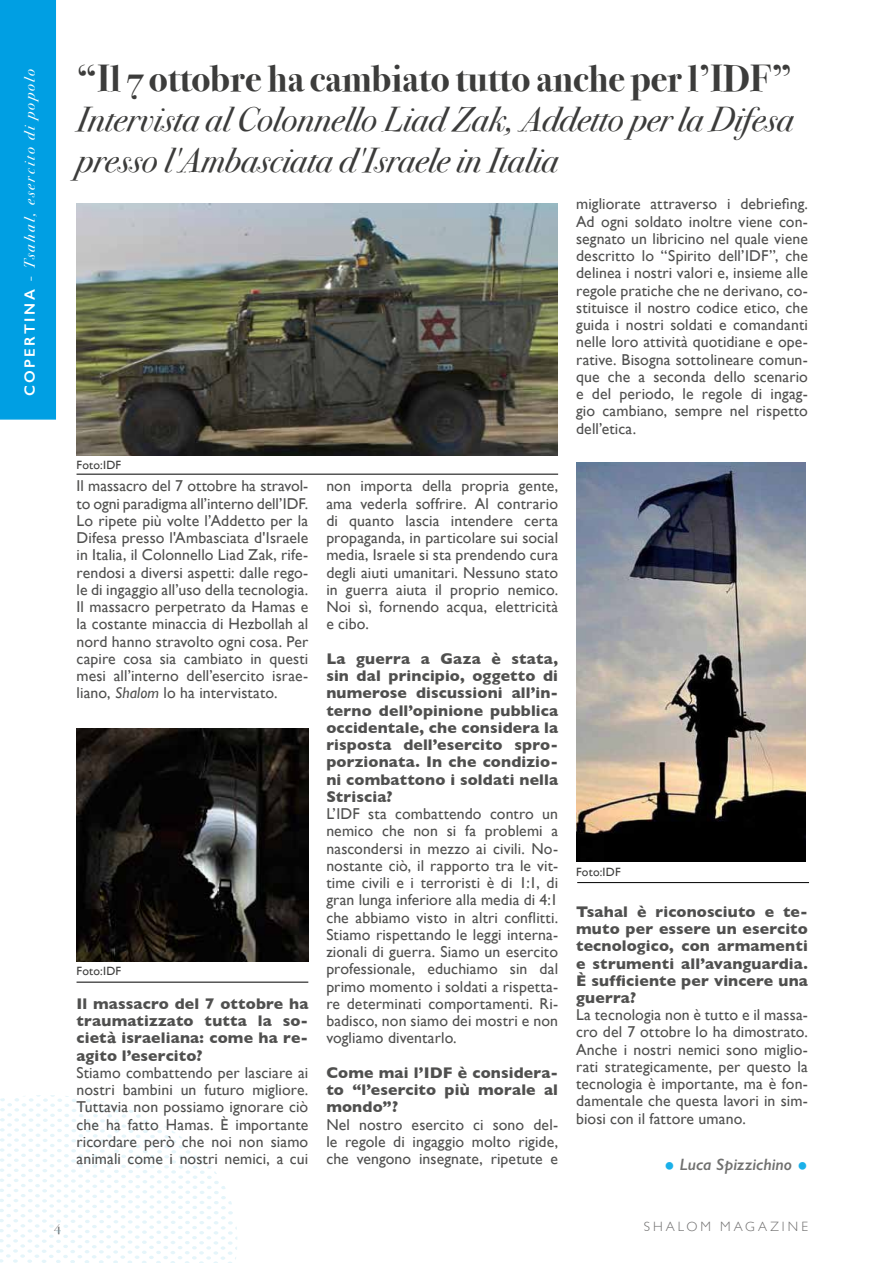
<style>
.page{position:relative;width:893px;height:1263px;background:#fff}
.page>*{position:absolute;margin:0;border:0;box-sizing:border-box;transform-origin:0 0}
.t1{font:700 37.5px "Bodoni Svty Two OSITCTT";color:#3c3c3b}
.t2{font:italic 34.5px/40.5px "Bodoni Svty Two OSITCTT";color:#3c3c3b}
.t3{font:italic 600 16.5px "Gill Sans";color:#60605f}
.t4{font:15.75px/17.2px "Gill Sans";letter-spacing:.005em;color:#3c3c3b;text-align:justify}
.t5{font:700 15.75px/17.2px "Gill Sans";letter-spacing:.01em;color:#3c3c3b;text-align:justify}
.t6{font:italic 15px "Bodoni Svty Two OSITCTT";color:#fff}
.t7{font:15px "Bodoni Svty Two OSITCTT";color:#706f6f}
.t8{font:300 13.5px "Gill Sans";letter-spacing:.22em;color:#706f6f}
.t9{font:12px "Gill Sans";letter-spacing:.02em;color:#3c3c3b}
.s1{font-family:"Gill Sans";font-weight:600;font-style:normal}
.s2{font-style:normal}
.s3{font-style:italic}
</style>
<div class="page">
<div style="left:0;top:0;width:56px;height:420px;background:#009fe3"></div>
<svg style="left:0;top:1095px;width:237px;height:168px"></svg>
<img style="left:77px;top:203px;width:480px;height:252px">
<img style="left:576px;top:462px;width:230px;height:399px">
<img style="left:77px;top:728px;width:231px;height:233px">
<hr style="left:77px;top:474px;width:481px;height:1px;background:#000">
<hr style="left:77px;top:982px;width:231px;height:1px;background:#000">
<hr style="left:577px;top:882px;width:232px;height:1px;background:#000">
<p class="t6" style="left:21px;top:396px;width:329px;rotate:-90deg"><span class="s1">COPERTINA</span> <span class="s2">-</span> Tsahal, esercito di popolo</p>
<h1 class="t1" style="left:77px;top:56px;width:717px">“Il 7 ottobre ha cambiato tutto anche per l’IDF”</h1>
<h2 class="t2" style="left:77px;top:100px;width:719px">Intervista al Colonnello Liad Zak, Addetto per la Difesa presso l'Ambasciata d'Israele in Italia</h2>
<p class="t4" style="left:576px;top:195px;width:233px">migliorate attraverso i debriefing.<br>Ad ogni soldato inoltre viene con&shy;segnato un libricino nel quale viene descritto lo “Spirito dell’IDF”, che delinea i nostri valori e, insieme alle regole pratiche che ne derivano, co&shy;stituisce il nostro codice etico, che guida i nostri soldati e comandanti nelle loro attività quotidiane e ope&shy;rative. Bisogna sottolineare comun&shy;que che a seconda dello scenario e del periodo, le regole di ingag&shy;gio cambiano, sempre nel rispetto dell’etica.</p>
<p class="t9" style="left:77px;top:457px;width:46px">Foto:IDF</p>
<p class="t4" style="left:77px;top:477px;width:233px">Il massacro del 7 ottobre ha stravol&shy;to ogni paradigma all’interno dell’IDF.<br>Lo ripete più volte l’Addetto per la Difesa presso l'Ambasciata d'Israele in Italia, il Colonnello Liad Zak, rife&shy;rendosi a diversi aspetti: dalle rego&shy;le di ingaggio all’uso della tecnologia.<br>Il massacro perpetrato da Hamas e la costante minaccia di Hezbollah al nord hanno stravolto ogni cosa. Per capire cosa sia cambiato in questi mesi all’interno dell’esercito israe&shy;liano, <span class="s3">Shalom</span> lo ha intervistato.</p>
<p class="t9" style="left:77px;top:963px;width:46px">Foto:IDF</p>
<p class="t5" style="left:77px;top:995px;width:233px">Il massacro del 7 ottobre ha traumatizzato tutta la so&shy;cietà israeliana: come ha re&shy;agito l’esercito?</p>
<p class="t4" style="left:77px;top:1064px;width:233px">Stiamo combattendo per lasciare ai nostri bambini un futuro migliore.<br>Tuttavia non possiamo ignorare ciò che ha fatto Hamas. È importante ricordare però che noi non siamo animali come i nostri nemici, a cui</p>
<p class="t4" style="left:326px;top:477px;width:233px">non importa della propria gente, ama vederla soffrire. Al contrario di quanto lascia intendere certa propaganda, in particolare sui social media, Israele si sta prendendo cura degli aiuti umanitari. Nessuno stato in guerra aiuta il proprio nemico.<br>Noi sì, fornendo acqua, elettricità e cibo.</p>
<p class="t5" style="left:326px;top:649px;width:233px">La guerra a Gaza è stata, sin dal principio, oggetto di numerose discussioni all’in&shy;terno dell’opinione pubblica occidentale, che considera la risposta dell’esercito spro&shy;porzionata. In che condizio&shy;ni combattono i soldati nella Striscia?</p>
<p class="t4" style="left:326px;top:805px;width:233px">L’IDF sta combattendo contro un nemico che non si fa problemi a nascondersi in mezzo ai civili. No&shy;nostante ciò, il rapporto tra le vit&shy;time civili e i terroristi è di 1:1, di gran lunga inferiore alla media di 4:1 che abbiamo visto in altri conflitti.<br>Stiamo rispettando le leggi interna&shy;zionali di guerra. Siamo un esercito professionale, educhiamo sin dal primo momento i soldati a rispetta&shy;re determinati comportamenti. Ri&shy;badisco, non siamo dei mostri e non vogliamo diventarlo.</p>
<p class="t5" style="left:326px;top:1063px;width:233px">Come mai l’IDF è considera&shy;to “l’esercito più morale al mondo”?</p>
<p class="t4" style="left:326px;top:1115px;width:233px">Nel nostro esercito ci sono del&shy;le regole di ingaggio molto rigide, che vengono insegnate, ripetute e</p>
<p class="t9" style="left:576px;top:865px;width:46px">Foto:IDF</p>
<p class="t5" style="left:576px;top:902px;width:233px">Tsahal è riconosciuto e te&shy;muto per essere un esercito tecnologico, con armamenti e strumenti all’avanguardia.<br>È sufficiente per vincere una guerra?</p>
<p class="t4" style="left:576px;top:1006px;width:233px">La tecnologia non è tutto e il massa&shy;cro del 7 ottobre lo ha dimostrato.<br>Anche i nostri nemici sono miglio&shy;rati strategicamente, per questo la tecnologia è importante, ma è fon&shy;damentale che questa lavori in sim&shy;biosi con il fattore umano.</p>
<p class="t3" style="left:680px;top:1154px;width:114px">Luca Spizzichino</p>
<p class="t7" style="left:54px;top:1217px;width:9px">4</p>
<p class="t8" style="left:644px;top:1216px;width:166px">SHALOM MAGAZINE</p>
</div>
